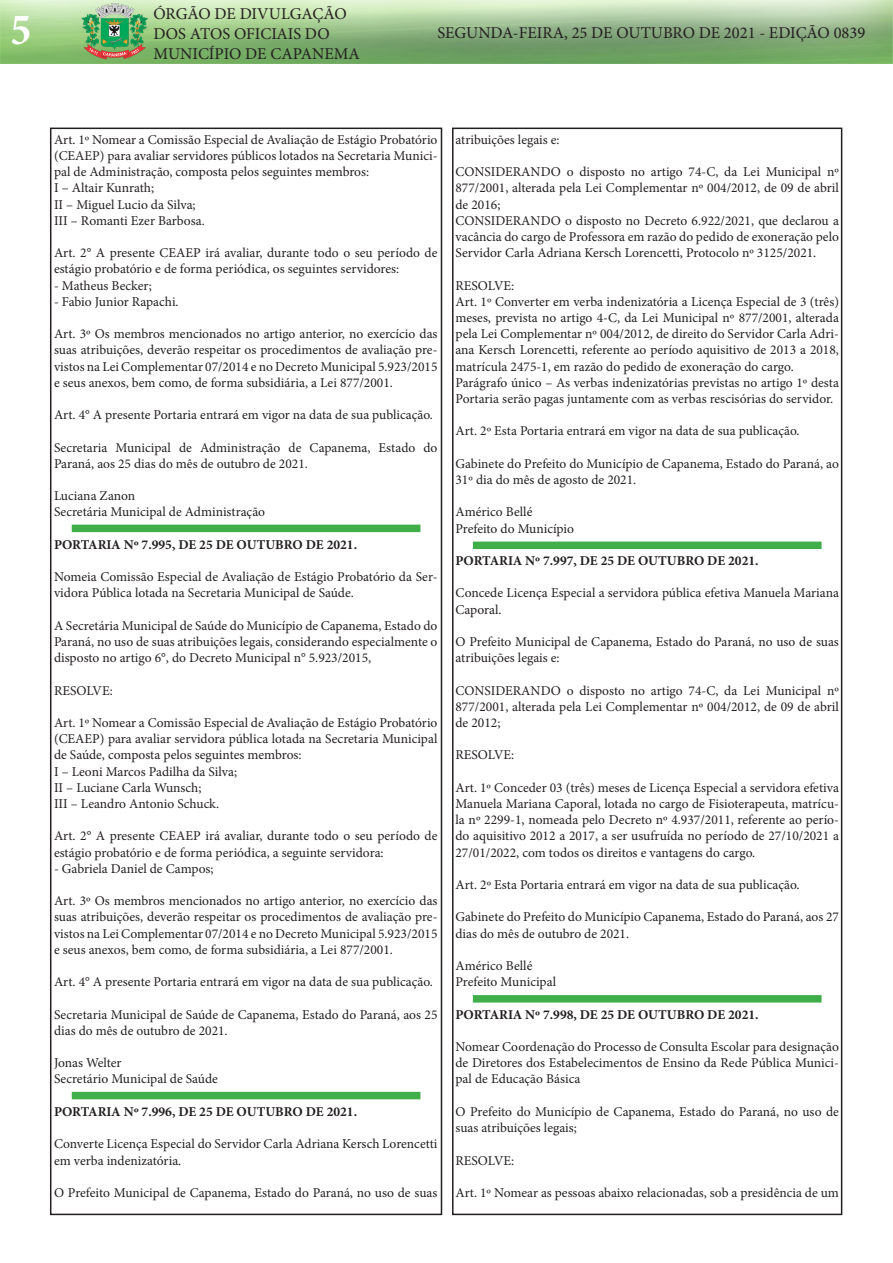
<style>
.page{position:relative;width:893px;height:1263px;background:#fff}
.page>*{position:absolute;margin:0;border:0;box-sizing:border-box;transform-origin:0 0}
.t1{font:700 condensed 45px "Minion Pro";color:#fff}
.t2{font:16.5px/19.8px "Minion Pro";color:#231f20}
.t3{font:13.5px/16.2px "Minion Pro";color:#231f20}
.t4{font:700 13.5px "Minion Pro";color:#231f20}
</style>
<div class="page">
<div style="left:50px;top:128px;width:392px;height:1087px;border:2px solid #231f20"></div>
<img style="left:0;top:0;width:893px;height:64px">
<div style="left:452px;top:128px;width:390px;height:1087px;border:2px solid #231f20"></div>
<div style="left:72px;top:525px;width:348px;height:7px;background:#40ae49"></div>
<div style="left:473px;top:542px;width:349px;height:7px;background:#40ae49"></div>
<div style="left:72px;top:1092px;width:348px;height:7px;background:#40ae49"></div>
<div style="left:473px;top:995px;width:348px;height:7px;background:#40ae49"></div>
<h1 class="t1" style="left:11px;top:-1px;width:22px">5</h1>
<p class="t2" style="left:153px;top:4px;width:208px">ÓRGÃO DE DIVULGAÇÃO<br>DOS ATOS OFICIAIS DO<br>MUNICÍPIO DE CAPANEMA</p>
<p class="t2" style="left:437px;top:23px;width:429px">SEGUNDA-FEIRA, 25 DE OUTUBRO DE 2021 - EDIÇÃO 0839</p>
<p class="t3" style="left:54px;top:131px;width:385px;text-align:justify">Art. 1º Nomear a Comissão Especial de Avaliação de Estágio Probatório (CEAEP) para avaliar servidores públicos lotados na Secretaria Munici&shy;pal de Administração, composta pelos seguintes membros:</p>
<p class="t3" style="left:54px;top:180px;width:102px">I – Altair Kunrath;</p>
<p class="t3" style="left:54px;top:196px;width:143px">II – Miguel Lucio da Silva;</p>
<p class="t3" style="left:54px;top:212px;width:152px">III – Romanti Ezer Barbosa.</p>
<p class="t3" style="left:54px;top:245px;width:385px">Art. 2° A presente CEAEP irá avaliar, durante todo o seu período de estágio probatório e de forma periódica, os seguintes servidores:</p>
<p class="t3" style="left:54px;top:277px;width:99px">- Matheus Becker;</p>
<p class="t3" style="left:54px;top:293px;width:126px">- Fabio Junior Rapachi.</p>
<p class="t3" style="left:54px;top:326px;width:385px;text-align:justify">Art. 3º Os membros mencionados no artigo anterior, no exercício das suas atribuições, deverão respeitar os procedimentos de avaliação pre&shy;vistos na Lei Complementar 07/2014 e no Decreto Municipal 5.923/2015 e seus anexos, bem como, de forma subsidiária, a Lei 877/2001.</p>
<p class="t3" style="left:54px;top:407px;width:381px">Art. 4° A presente Portaria entrará em vigor na data de sua publicação.</p>
<p class="t3" style="left:54px;top:439px;width:385px">Secretaria Municipal de Administração de Capanema, Estado do<br>Paraná, aos 25 dias do mês de outubro de 2021.</p>
<p class="t3" style="left:54px;top:488px;width:83px">Luciana Zanon</p>
<p class="t3" style="left:54px;top:504px;width:213px">Secretária Municipal de Administração</p>
<p class="t4" style="left:54px;top:535px;width:305px">PORTARIA Nº 7.995, DE 25 DE OUTUBRO DE 2021.</p>
<p class="t3" style="left:54px;top:569px;width:385px">Nomeia Comissão Especial de Avaliação de Estágio Probatório da Ser&shy;vidora Pública lotada na Secretaria Municipal de Saúde.</p>
<p class="t3" style="left:54px;top:617px;width:385px;text-align:justify">A Secretária Municipal de Saúde do Município de Capanema, Estado do Paraná, no uso de suas atribuições legais, considerando especialmente o disposto no artigo 6°, do Decreto Municipal n° 5.923/2015,</p>
<p class="t3" style="left:54px;top:682px;width:60px">RESOLVE:</p>
<p class="t3" style="left:54px;top:715px;width:385px;text-align:justify">Art. 1º Nomear a Comissão Especial de Avaliação de Estágio Probatório (CEAEP) para avaliar servidora pública lotada na Secretaria Municipal de Saúde, composta pelos seguintes membros:</p>
<p class="t3" style="left:54px;top:763px;width:185px">I – Leoni Marcos Padilha da Silva;</p>
<p class="t3" style="left:54px;top:779px;width:149px">II – Luciane Carla Wunsch;</p>
<p class="t3" style="left:54px;top:796px;width:167px">III – Leandro Antonio Schuck.</p>
<p class="t3" style="left:54px;top:828px;width:385px">Art. 2° A presente CEAEP irá avaliar, durante todo o seu período de estágio probatório e de forma periódica, a seguinte servidora:</p>
<p class="t3" style="left:54px;top:860px;width:161px">- Gabriela Daniel de Campos;</p>
<p class="t3" style="left:54px;top:893px;width:385px;text-align:justify">Art. 3º Os membros mencionados no artigo anterior, no exercício das suas atribuições, deverão respeitar os procedimentos de avaliação pre&shy;vistos na Lei Complementar 07/2014 e no Decreto Municipal 5.923/2015 e seus anexos, bem como, de forma subsidiária, a Lei 877/2001.</p>
<p class="t3" style="left:54px;top:974px;width:381px">Art. 4° A presente Portaria entrará em vigor na data de sua publicação.</p>
<p class="t3" style="left:54px;top:1006px;width:385px">Secretaria Municipal de Saúde de Capanema, Estado do Paraná, aos 25 dias do mês de outubro de 2021.</p>
<p class="t3" style="left:54px;top:1055px;width:69px">Jonas Welter</p>
<p class="t3" style="left:54px;top:1071px;width:165px">Secretário Municipal de Saúde</p>
<p class="t4" style="left:54px;top:1102px;width:305px">PORTARIA Nº 7.996, DE 25 DE OUTUBRO DE 2021.</p>
<p class="t3" style="left:54px;top:1136px;width:385px">Converte Licença Especial do Servidor Carla Adriana Kersch Lorencetti em verba indenizatória.</p>
<p class="t3" style="left:54px;top:1184px;width:385px">O Prefeito Municipal de Capanema, Estado do Paraná, no uso de suas</p>
<p class="t3" style="left:455px;top:131px;width:106px">atribuições legais e:</p>
<p class="t3" style="left:455px;top:164px;width:385px;text-align:justify">CONSIDERANDO o disposto no artigo 74-C, da Lei Municipal nº 877/2001, alterada pela Lei Complementar nº 004/2012, de 09 de abril de 2016;</p>
<p class="t3" style="left:455px;top:212px;width:385px;text-align:justify">CONSIDERANDO o disposto no Decreto 6.922/2021, que declarou a vacância do cargo de Professora em razão do pedido de exoneração pelo Servidor Carla Adriana Kersch Lorencetti, Protocolo nº 3125/2021.</p>
<p class="t3" style="left:455px;top:277px;width:60px">RESOLVE:</p>
<p class="t3" style="left:455px;top:293px;width:385px;text-align:justify">Art. 1º Converter em verba indenizatória a Licença Especial de 3 (três) meses, prevista no artigo 4-C, da Lei Municipal nº 877/2001, alterada pela Lei Complementar nº 004/2012, de direito do Servidor Carla Adri&shy;ana Kersch Lorencetti, referente ao período aquisitivo de 2013 a 2018, matrícula 2475-1, em razão do pedido de exoneração do cargo.</p>
<p class="t3" style="left:455px;top:374px;width:385px">Parágrafo único – As verbas indenizatórias previstas no artigo 1º desta<br>Portaria serão pagas juntamente com as verbas rescisórias do servidor.</p>
<p class="t3" style="left:455px;top:423px;width:346px">Art. 2º Esta Portaria entrará em vigor na data de sua publicação.</p>
<p class="t3" style="left:455px;top:455px;width:385px">Gabinete do Prefeito do Município de Capanema, Estado do Paraná, ao<br>31º dia do mês de agosto de 2021.</p>
<p class="t3" style="left:455px;top:504px;width:78px">Américo Bellé</p>
<p class="t3" style="left:455px;top:520px;width:120px">Prefeito do Município</p>
<p class="t4" style="left:455px;top:551px;width:305px">PORTARIA Nº 7.997, DE 25 DE OUTUBRO DE 2021.</p>
<p class="t3" style="left:455px;top:585px;width:385px">Concede Licença Especial a servidora pública efetiva Manuela Mariana<br>Caporal.</p>
<p class="t3" style="left:455px;top:634px;width:385px">O Prefeito Municipal de Capanema, Estado do Paraná, no uso de suas atribuições legais e:</p>
<p class="t3" style="left:455px;top:682px;width:385px;text-align:justify">CONSIDERANDO o disposto no artigo 74-C, da Lei Municipal nº 877/2001, alterada pela Lei Complementar nº 004/2012, de 09 de abril de 2012;</p>
<p class="t3" style="left:455px;top:747px;width:60px">RESOLVE:</p>
<p class="t3" style="left:455px;top:779px;width:385px;text-align:justify">Art. 1º Conceder 03 (três) meses de Licença Especial a servidora efetiva Manuela Mariana Caporal, lotada no cargo de Fisioterapeuta, matrícu&shy;la nº 2299-1, nomeada pelo Decreto nº 4.937/2011, referente ao perío&shy;do aquisitivo 2012 a 2017, a ser usufruída no período de 27/10/2021 a 27/01/2022, com todos os direitos e vantagens do cargo.</p>
<p class="t3" style="left:455px;top:877px;width:346px">Art. 2º Esta Portaria entrará em vigor na data de sua publicação.</p>
<p class="t3" style="left:455px;top:909px;width:385px">Gabinete do Prefeito do Município Capanema, Estado do Paraná, aos 27 dias do mês de outubro de 2021.</p>
<p class="t3" style="left:455px;top:958px;width:78px">Américo Bellé</p>
<p class="t3" style="left:455px;top:974px;width:102px">Prefeito Municipal</p>
<p class="t4" style="left:455px;top:1005px;width:305px">PORTARIA Nº 7.998, DE 25 DE OUTUBRO DE 2021.</p>
<p class="t3" style="left:455px;top:1039px;width:385px;text-align:justify">Nomear Coordenação do Processo de Consulta Escolar para designação de Diretores dos Estabelecimentos de Ensino da Rede Pública Munici&shy;pal de Educação Básica</p>
<p class="t3" style="left:455px;top:1103px;width:385px">O Prefeito do Município de Capanema, Estado do Paraná, no uso de suas atribuições legais;</p>
<p class="t3" style="left:455px;top:1152px;width:60px">RESOLVE:</p>
<p class="t3" style="left:455px;top:1184px;width:385px">Art. 1º Nomear as pessoas abaixo relacionadas, sob a presidência de um</p>
</div>
